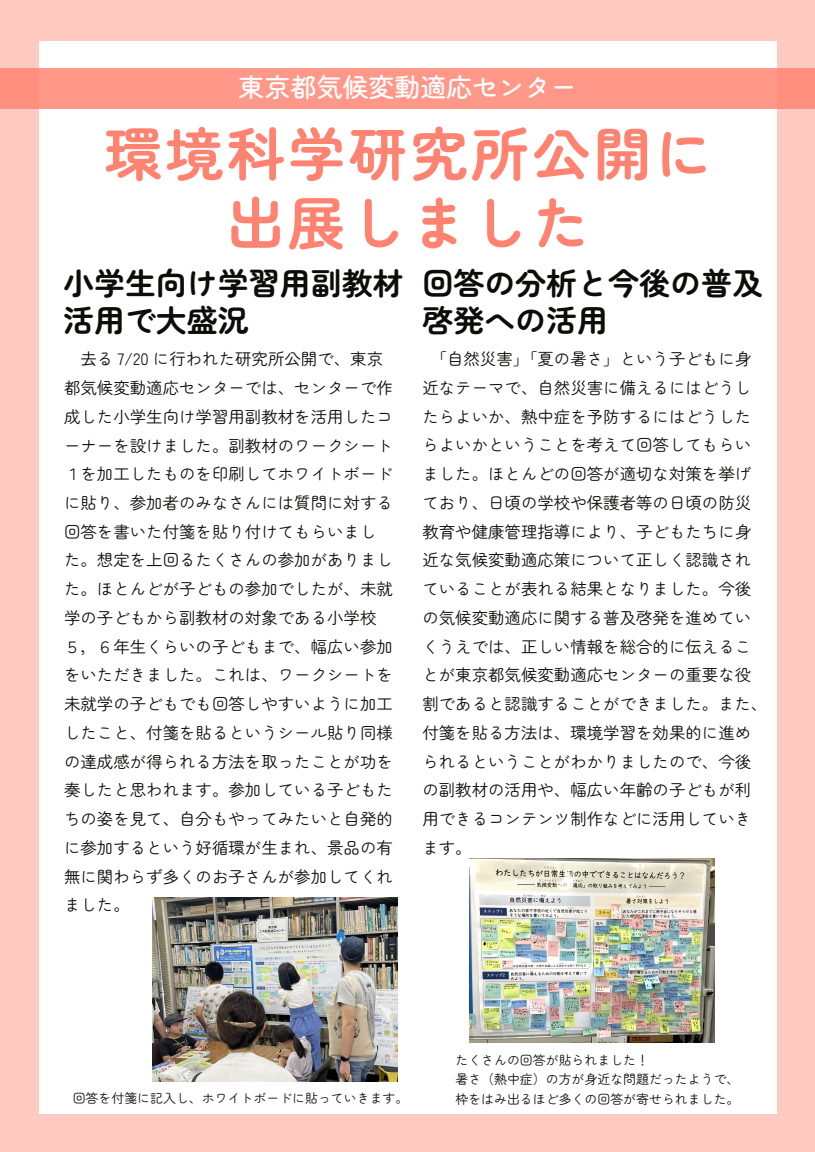
<style>
.page{position:relative;width:815px;height:1152px;background:#fff}
.page>*{position:absolute;margin:0;border:0;box-sizing:border-box;transform-origin:0 0}
.t1{font:700 57.6px/69.2px "Zen Maru Gothic";letter-spacing:.06em;color:#ff8370;text-align:center}
.t2{font:700 30.8px/37.2px "Zen Maru Gothic";color:#0d0c0a}
.t3{font:500 26px "Zen Maru Gothic";color:#fff}
.t4{font:16.4px/28.8px "Zen Maru Gothic";color:#0d0c0a}
.t5{font:12.8px/19.2px "Zen Maru Gothic";color:#0d0c0a}
</style>
<div class="page">
<div style="left:0;top:0;width:814px;height:1152px;background:#ffcac2"></div>
<div style="left:39px;top:41px;width:737px;height:1073px;background:#fff"></div>
<div style="left:0;top:68px;width:814px;height:40px;background:#ff9888"></div>
<img style="left:152px;top:898px;width:245px;height:183px">
<img style="left:469px;top:858px;width:245px;height:184px">
<h3 class="t3" style="left:238px;top:72px;width:339px">東京都気候変動適応センター</h3>
<h1 class="t1" style="left:104px;top:118px;width:609px">環境科学研究所公開に出展しました</h1>
<h2 class="t2" style="left:63px;top:264px;width:342px">小学生向け学習用副教材活用で大盛況</h2>
<p class="t4" style="left:64px;top:345px;width:330px">　去る 7/20 に行われた研究所公開で、東京都気候変動適応センターでは、センターで作成した小学生向け学習用副教材を活用したコーナーを設けました。副教材のワークシート<br>１を加工したものを印刷してホワイトボードに貼り、参加者のみなさんには質問に対する回答を書いた付箋を貼り付けてもらいました。想定を上回るたくさんの参加がありました。ほとんどが子どもの参加でしたが、未就学の子どもから副教材の対象である小学校<br>５，６年生くらいの子どもまで、幅広い参加をいただきました。これは、ワークシートを未就学の子どもでも回答しやすいように加工したこと、付箋を貼るというシール貼り同様の達成感が得られる方法を取ったことが功を奏したと思われます。参加している子どもたちの姿を見て、自分もやってみたいと自発的に参加するという好循環が生まれ、景品の有無に関わらず多くのお子さんが参加してくれました。</p>
<p class="t4" style="left:422px;top:345px;width:346px">　「自然災害」「夏の暑さ」という子どもに身近なテーマで、自然災害に備えるにはどうしたらよいか、熱中症を予防するにはどうしたらよいかということを考えて回答してもらいました。ほとんどの回答が適切な対策を挙げており、日頃の学校や保護者等の日頃の防災教育や健康管理指導により、子どもたちに身近な気候変動適応策について正しく認識されていることが表れる結果となりました。今後の気候変動適応に関する普及啓発を進めていくうえでは、正しい情報を総合的に伝えることが東京都気候変動適応センターの重要な役割であると認識することができました。また、付箋を貼る方法は、環境学習を効果的に進められるということがわかりましたので、今後の副教材の活用や、幅広い年齢の子どもが利用できるコンテンツ制作などに活用していきます。</p>
<h2 class="t2" style="left:422px;top:264px;width:342px">回答の分析と今後の普及啓発への活用</h2>
<p class="t5" style="left:73px;top:1088px;width:337px">回答を付箋に記入し、ホワイトボードに貼っていきます。</p>
<p class="t5" style="left:455px;top:1051px;width:285px">たくさんの回答が貼られました！<br>暑さ（熱中症）の方が身近な問題だったようで、枠をはみ出るほど多くの回答が寄せられました。</p>
</div>
